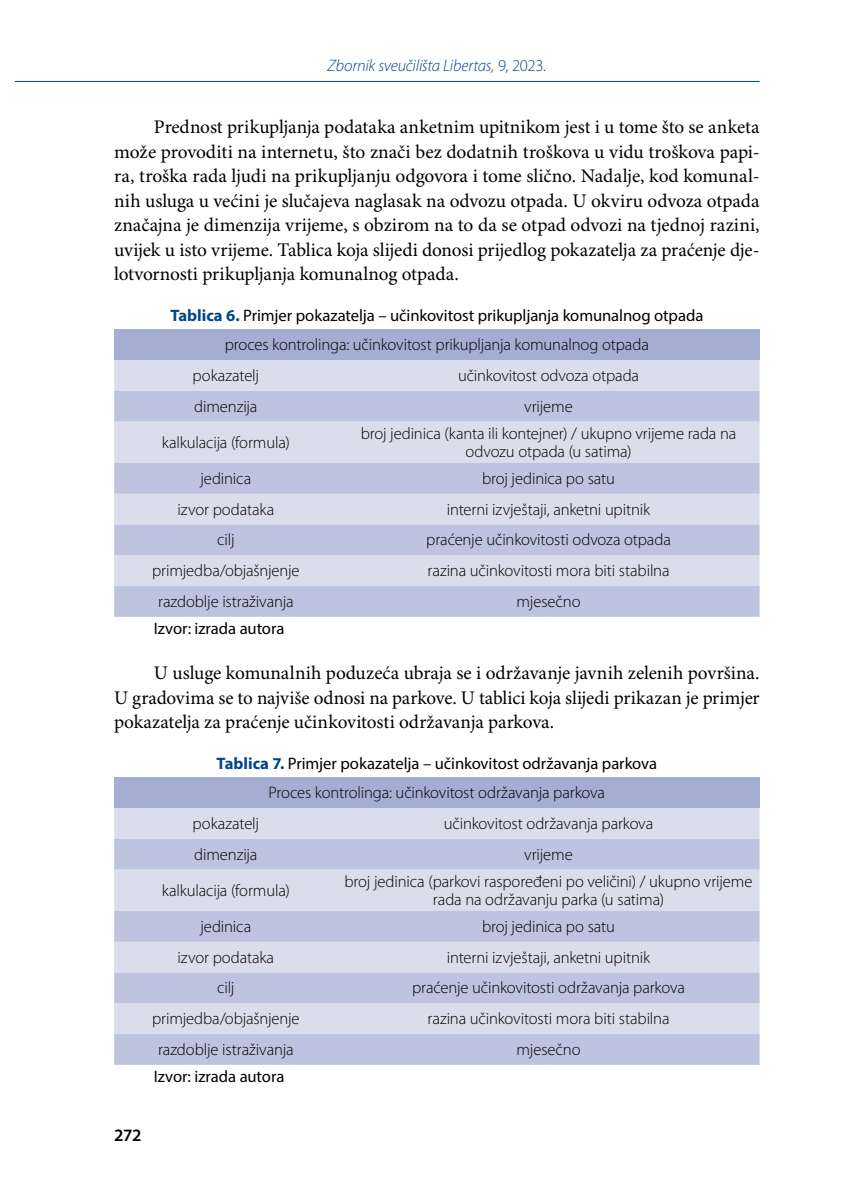
<style>
.page{position:relative;width:844px;height:1191px;background:#fff}
.page>*{position:absolute;margin:0;border:0;box-sizing:border-box;transform-origin:0 0}
.t1{font:19.25px/24.5px "Minion Diamant";letter-spacing:-.01em;color:#000;text-align:justify}
.t2{font:600 17.5px "Myriad Pro";color:#000}
.t3{font:300 16.62px/17.5px "Myriad Pro";letter-spacing:-.01em;color:#000;text-align:center}
.t4{font:16.62px "Myriad Pro";letter-spacing:-.005em;color:#000}
.t5{font:italic 300 16.62px "Myriad Pro";letter-spacing:-.01em;color:#00458b}
.s1{font-style:normal}
.s2{font-weight:700;color:#00458b}
</style>
<div class="page">
<hr style="left:15px;top:81px;width:744px;height:1px;background:#00458b">
<div style="left:114px;top:329px;width:645px;height:31px;background:#a5aed2"></div>
<div style="left:114px;top:360px;width:645px;height:31px;background:#dbddec"></div>
<svg style="left:114px;top:391px;width:645px;height:226px;background:#cbcfe5"></svg>
<div style="left:114px;top:777px;width:645px;height:31px;background:#a5aed2"></div>
<div style="left:114px;top:808px;width:645px;height:31px;background:#dbddec"></div>
<svg style="left:114px;top:839px;width:645px;height:225px;background:#cbcfe5"></svg>
<p class="t5" style="left:327px;top:56px;width:220px">Zbornik sveučilišta Libertas, <span class="s1">9, 2023.</span></p>
<p class="t1" style="left:114px;top:115px;width:646px;text-indent:40px">Prednost prikupljanja podataka anketnim upitnikom jest i u tome što se anketa može provoditi na internetu, što znači bez dodatnih troškova u vidu troškova papi&shy;ra, troška rada ljudi na prikupljanju odgovora i tome slično. Nadalje, kod komunal&shy;nih usluga u većini je slučajeva naglasak na odvozu otpada. U okviru odvoza otpada značajna je dimenzija vrijeme, s obzirom na to da se otpad odvozi na tjednoj razini, uvijek u isto vrijeme. Tablica koja slijedi donosi prijedlog pokazatelja za praćenje dje&shy;lotvornosti prikupljanja komunalnog otpada.</p>
<p class="t4" style="left:170px;top:305px;width:534px"><span class="s2">Tablica 6.</span> Primjer pokazatelja – učinkovitost prikupljanja komunalnog otpada</p>
<p class="t3" style="left:225px;top:336px;width:425px">proces kontrolinga: učinkovitost prikupljanja komunalnog otpada</p>
<p class="t3" style="left:192px;top:366px;width:68px">pokazatelj</p>
<p class="t3" style="left:458px;top:366px;width:183px">učinkovitost odvoza otpada</p>
<p class="t3" style="left:194px;top:397px;width:65px">dimenzija</p>
<p class="t3" style="left:524px;top:397px;width:50px">vrijeme</p>
<p class="t3" style="left:162px;top:433px;width:129px">kalkulacija (formula)</p>
<p class="t3" style="left:360px;top:424px;width:377px">broj jedinica (kanta ili kontejner) / ukupno vrijeme rada na odvozu otpada (u satima)</p>
<p class="t3" style="left:200px;top:469px;width:52px">jedinica</p>
<p class="t3" style="left:482px;top:469px;width:134px">broj jedinica po satu</p>
<p class="t3" style="left:177px;top:500px;width:98px">izvor podataka</p>
<p class="t3" style="left:447px;top:500px;width:205px">interni izvještaji, anketni upitnik</p>
<p class="t3" style="left:217px;top:531px;width:19px">cilj</p>
<p class="t3" style="left:426px;top:531px;width:246px">praćenje učinkovitosti odvoza otpada</p>
<p class="t3" style="left:152px;top:562px;width:149px">primjedba/objašnjenje</p>
<p class="t3" style="left:427px;top:562px;width:243px">razina učinkovitosti mora biti stabilna</p>
<p class="t3" style="left:158px;top:592px;width:137px">razdoblje istraživanja</p>
<p class="t3" style="left:516px;top:592px;width:65px">mjesečno</p>
<p class="t4" style="left:154px;top:618px;width:132px">Izvor: izrada autora</p>
<p class="t1" style="left:114px;top:660px;width:647px;text-indent:40px">U usluge komunalnih poduzeća ubraja se i održavanje javnih zelenih površina.<br>U gradovima se to najviše odnosi na parkove. U tablici koja slijedi prikazan je primjer pokazatelja za praćenje učinkovitosti održavanja parkova.</p>
<p class="t4" style="left:216px;top:753px;width:442px"><span class="s2">Tablica 7.</span> Primjer pokazatelja – učinkovitost održavanja parkova</p>
<p class="t3" style="left:268px;top:783px;width:338px">Proces kontrolinga: učinkovitost održavanja parkova</p>
<p class="t3" style="left:192px;top:814px;width:68px">pokazatelj</p>
<p class="t3" style="left:443px;top:814px;width:211px">učinkovitost održavanja parkova</p>
<p class="t3" style="left:194px;top:845px;width:65px">dimenzija</p>
<p class="t3" style="left:524px;top:845px;width:50px">vrijeme</p>
<p class="t3" style="left:162px;top:881px;width:129px">kalkulacija (formula)</p>
<p class="t3" style="left:344px;top:872px;width:409px">broj jedinica (parkovi raspoređeni po veličini) / ukupno vrijeme rada na održavanju parka (u satima)</p>
<p class="t3" style="left:200px;top:917px;width:52px">jedinica</p>
<p class="t3" style="left:482px;top:917px;width:134px">broj jedinica po satu</p>
<p class="t3" style="left:177px;top:948px;width:98px">izvor podataka</p>
<p class="t3" style="left:447px;top:948px;width:205px">interni izvještaji, anketni upitnik</p>
<p class="t3" style="left:217px;top:979px;width:19px">cilj</p>
<p class="t3" style="left:412px;top:979px;width:274px">praćenje učinkovitosti održavanja parkova</p>
<p class="t3" style="left:152px;top:1009px;width:149px">primjedba/objašnjenje</p>
<p class="t3" style="left:427px;top:1009px;width:243px">razina učinkovitosti mora biti stabilna</p>
<p class="t3" style="left:158px;top:1040px;width:137px">razdoblje istraživanja</p>
<p class="t3" style="left:516px;top:1040px;width:65px">mjesečno</p>
<p class="t4" style="left:154px;top:1066px;width:132px">Izvor: izrada autora</p>
<p class="t2" style="left:114px;top:1124px;width:29px">272</p>
</div>
